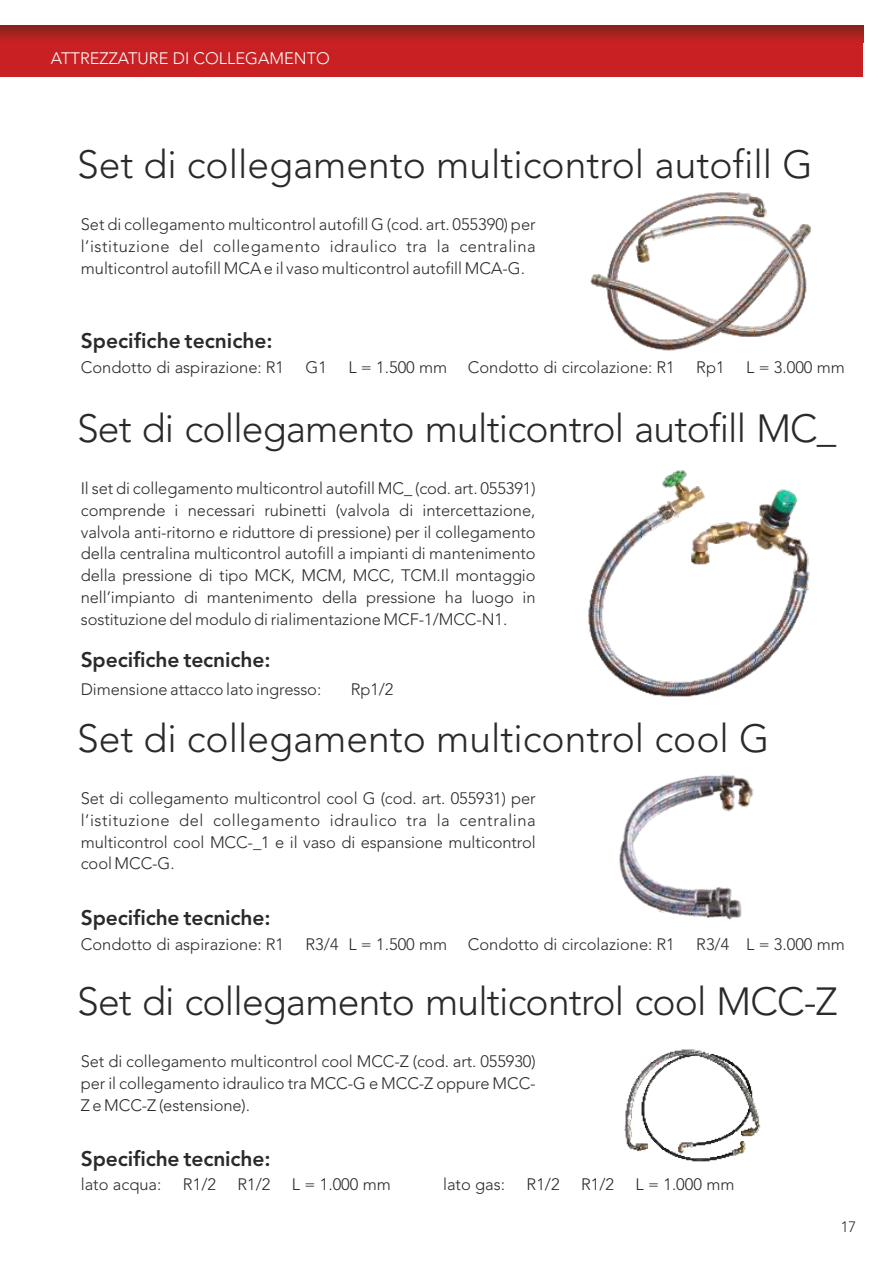
<style>
.page{position:relative;width:893px;height:1263px;background:#fff}
.page>*{position:absolute;margin:0;border:0;box-sizing:border-box;transform-origin:0 0}
.t1{font:300 39px "Avenir";letter-spacing:-.02em;color:#2b2a29}
.t2{font:300 39px "Avenir";color:#2b2a29}
.t3{font:800 21px "Avenir";letter-spacing:-.005em;color:#2b2a29}
.t4{font:300 16.5px/21.9px "Avenir";color:#2b2a29;text-align:justify}
.t5{font:300 16.5px "Avenir";color:#fefefe}
.t6{font:300 15px "Avenir";color:#2b2a29}
</style>
<div class="page">
<svg style="left:0;top:26px;width:863px;height:51px;fill:#c92123"></svg>
<img style="left:624px;top:1049px;width:137px;height:113px">
<img style="left:619px;top:774px;width:135px;height:146px">
<img style="left:590px;top:192px;width:222px;height:159px">
<img style="left:588px;top:470px;width:222px;height:227px">
<p class="t5" style="left:51px;top:47px;width:280px">ATTREZZATURE DI COLLEGAMENTO</p>
<h1 class="t2" style="left:77px;top:139px;width:737px">Set di collegamento multicontrol autofill G</h1>
<p class="t4" style="left:81px;top:214px;width:456px">Set di collegamento multicontrol autofill G (cod. art. 055390) per l’istituzione del collegamento idraulico tra la centralina multicontrol autofill MCA e il vaso multicontrol autofill MCA-G.</p>
<p class="t3" style="left:81px;top:327px;width:194px">Specifiche tecniche:</p>
<p class="t4" style="left:81px;top:356px;width:205px">Condotto di aspirazione: R1</p>
<p class="t4" style="left:306px;top:356px;width:23px">G1</p>
<p class="t4" style="left:348px;top:356px;width:328px">L = 1.500 mm Condotto di circolazione: R1</p>
<p class="t4" style="left:696px;top:356px;width:30px">Rp1</p>
<p class="t4" style="left:746px;top:356px;width:100px">L = 3.000 mm</p>
<h1 class="t1" style="left:77px;top:403px;width:761px">Set di collegamento multicontrol autofill MC_</h1>
<p class="t4" style="left:81px;top:477px;width:456px">Il set di collegamento multicontrol autofill MC_ (cod. art. 055391) comprende i necessari rubinetti (valvola di intercettazione, valvola anti-ritorno e riduttore di pressione) per il collegamento della centralina multicontrol autofill a impianti di mantenimento della pressione di tipo MCK, MCM, MCC, TCM.Il montaggio nell’impianto di mantenimento della pressione ha luogo in sostituzione del modulo di rialimentazione MCF-1/MCC-N1.</p>
<p class="t3" style="left:81px;top:646px;width:191px">Specifiche tecniche:</p>
<p class="t4" style="left:81px;top:678px;width:242px">Dimensione attacco lato ingresso:</p>
<p class="t4" style="left:351px;top:678px;width:44px">Rp1/2</p>
<h1 class="t2" style="left:77px;top:713px;width:694px">Set di collegamento multicontrol cool G</h1>
<p class="t4" style="left:81px;top:787px;width:456px">Set di collegamento multicontrol cool G (cod. art. 055931) per l’istituzione del collegamento idraulico tra la centralina multicontrol cool MCC-_1 e il vaso di espansione multicontrol cool MCC-G.</p>
<p class="t3" style="left:81px;top:903px;width:191px">Specifiche tecniche:</p>
<p class="t4" style="left:81px;top:933px;width:205px">Condotto di aspirazione: R1</p>
<p class="t4" style="left:306px;top:933px;width:371px">R3/4 L = 1.500 mm Condotto di circolazione: R1</p>
<p class="t4" style="left:696px;top:933px;width:150px">R3/4 L = 3.000 mm</p>
<h1 class="t1" style="left:77px;top:976px;width:762px">Set di collegamento multicontrol cool MCC-Z</h1>
<p class="t4" style="left:81px;top:1051px;width:456px">Set di collegamento multicontrol cool MCC-Z (cod. art. 055930) per il collegamento idraulico tra MCC-G e MCC-Z oppure MCC-Z e MCC-Z (estensione).</p>
<p class="t3" style="left:81px;top:1145px;width:191px">Specifiche tecniche:</p>
<p class="t4" style="left:81px;top:1173px;width:82px">lato acqua:</p>
<p class="t4" style="left:183px;top:1173px;width:35px">R1/2</p>
<p class="t4" style="left:237px;top:1173px;width:35px">R1/2</p>
<p class="t4" style="left:292px;top:1173px;width:100px">L = 1.000 mm</p>
<p class="t4" style="left:443px;top:1173px;width:64px">lato gas:</p>
<p class="t4" style="left:527px;top:1173px;width:35px">R1/2</p>
<p class="t4" style="left:581px;top:1173px;width:35px">R1/2</p>
<p class="t4" style="left:636px;top:1173px;width:100px">L = 1.000 mm</p>
<p class="t6" style="left:841px;top:1217px;width:17px">17</p>
</div>
